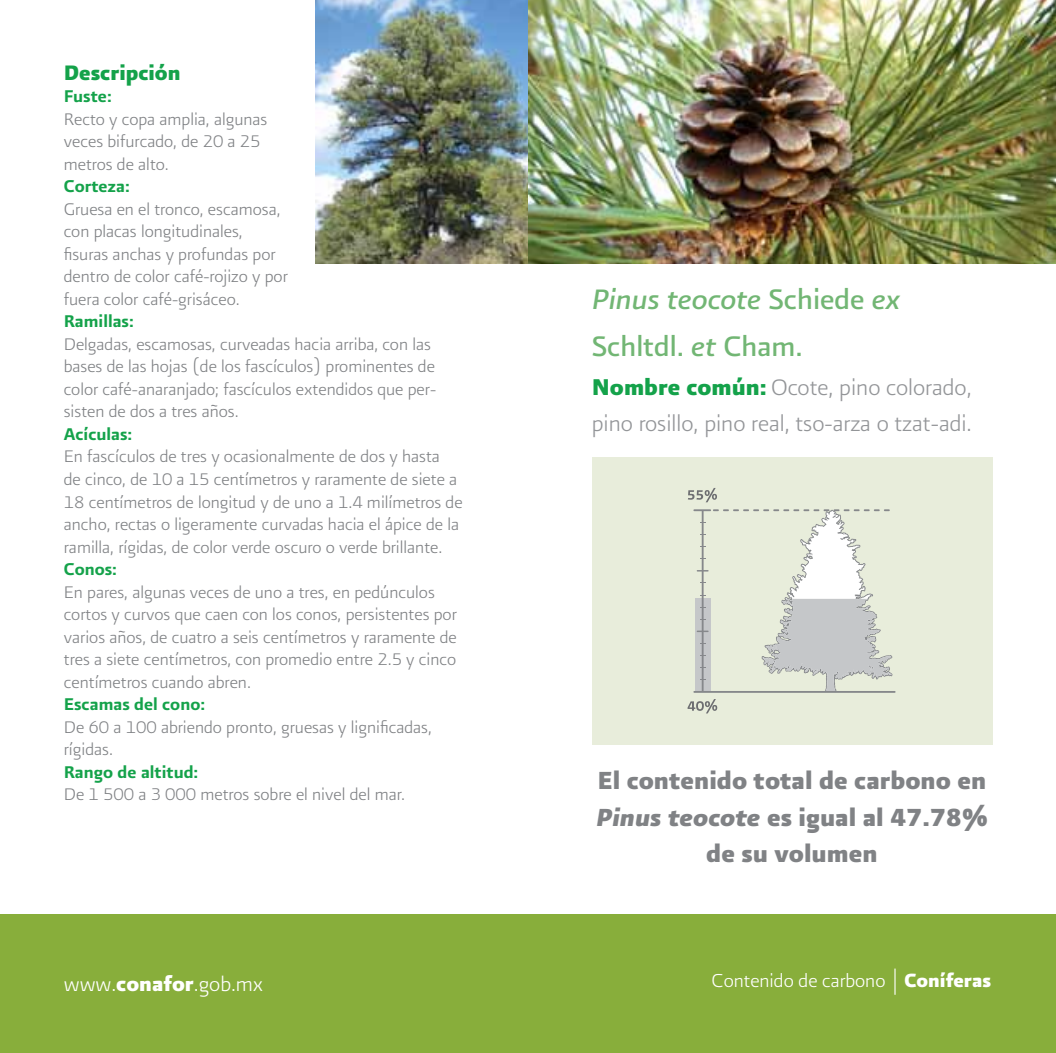
<style>
.page{position:relative;width:1056px;height:1053px;background:#fff}
.page>*{position:absolute;margin:0;border:0;box-sizing:border-box;transform-origin:0 0}
.t1{font:33.75px/47.2px "Presidencia Base";color:#72b674}
.t2{font:29.25px/36px "Presidencia Fuerte";color:#808285;text-align:center}
.t3{font:27px/36px "Presidencia Fina";color:#939598}
.t4{font:24.75px "Presidencia Fina";color:#fff}
.t5{font:24.75px "Presidencia Fuerte";color:#14a24a}
.t6{font:22.5px "Presidencia Fina";color:#fff}
.t7{font:20.25px/22.5px "Presidencia Fina";color:#808285}
.t8{font:20.25px "Presidencia Firme";color:#14a24a}
.s1{font-style:italic}
.s2{font-family:"Presidencia Fuerte";color:#14a24a}
.s3{font-family:"Presidencia Fuerte"}
</style>
<div class="page">
<div style="left:0;top:914px;width:528px;height:138px;background:#88ae3b"></div>
<div style="left:528px;top:914px;width:527px;height:138px;background:#88ae3b"></div>
<svg style="left:894px;top:968px;width:1px;height:26px"></svg>
<div style="left:591px;top:457px;width:400px;height:287px;background:#e8eddb"></div>
<img style="left:315px;top:0;width:740px;height:263px">
<svg style="left:688px;top:488px;width:29px;height:14px"></svg>
<svg style="left:687px;top:699px;width:30px;height:14px"></svg>
<svg style="left:693px;top:509px;width:202px;height:183px"></svg>
<p class="t5" style="left:64px;top:59px;width:118px">Descripción</p>
<p class="t8" style="left:64px;top:85px;width:49px">Fuste:</p>
<p class="t7" style="left:64px;top:107px;width:205px">Recto y copa amplia, algunas veces bifurcado, de 20 a 25 metros de alto.</p>
<p class="t8" style="left:64px;top:175px;width:67px">Corteza:</p>
<p class="t7" style="left:64px;top:197px;width:225px">Gruesa en el tronco, escamosa, con placas longitudinales, fisuras anchas y profundas por dentro de color café-rojizo y por fuera color café-grisáceo.</p>
<p class="t8" style="left:64px;top:310px;width:72px">Ramillas:</p>
<p class="t7" style="left:64px;top:332px;width:374px">Delgadas, escamosas, curveadas hacia arriba, con las bases de las hojas (de los fascículos) prominentes de color café-anaranjado; fascículos extendidos que per&shy;sisten de dos a tres años.</p>
<p class="t8" style="left:64px;top:422px;width:70px">Acículas:</p>
<p class="t7" style="left:64px;top:445px;width:400px">En fascículos de tres y ocasionalmente de dos y hasta<br>de cinco, de 10 a 15 centímetros y raramente de siete a 18 centímetros de longitud y de uno a 1.4 milímetros de ancho, rectas o ligeramente curvadas hacia el ápice de la ramilla, rígidas, de color verde oscuro o verde brillante.</p>
<p class="t8" style="left:64px;top:557px;width:55px">Conos:</p>
<p class="t7" style="left:64px;top:580px;width:394px">En pares, algunas veces de uno a tres, en pedúnculos cortos y curvos que caen con los conos, persistentes por varios años, de cuatro a seis centímetros y raramente de tres a siete centímetros, con promedio entre 2.5 y cinco centímetros cuando abren.</p>
<p class="t8" style="left:64px;top:692px;width:143px">Escamas del cono:</p>
<p class="t7" style="left:64px;top:715px;width:369px">De 60 a 100 abriendo pronto, gruesas y lignificadas, rígidas.</p>
<p class="t8" style="left:64px;top:760px;width:136px">Rango de altitud:</p>
<p class="t7" style="left:64px;top:782px;width:342px">De 1 500 a 3 000 metros sobre el nivel del mar.</p>
<h1 class="t1" style="left:591px;top:275px;width:310px"><span class="s1">Pinus teocote</span> Schiede <span class="s1">ex<br></span>Schltdl. <span class="s1">et</span> Cham.</h1>
<h3 class="t3" style="left:591px;top:368px;width:381px"><span class="s2">Nombre común:</span> Ocote, pino colorado, pino rosillo, pino real, tso-arza o tzat-adi.</h3>
<h2 class="t2" style="left:596px;top:762px;width:393px">El contenido total de carbono en<br><span class="s1">Pinus teocote</span> es igual al 47.78% de su volumen</h2>
<p class="t4" style="left:64px;top:969px;width:201px">www.<span class="s3">conafor</span>.gob.mx</p>
<p class="t6" style="left:711px;top:968px;width:281px">Contenido de carbono <span class="s3">Coníferas</span></p>
</div>
